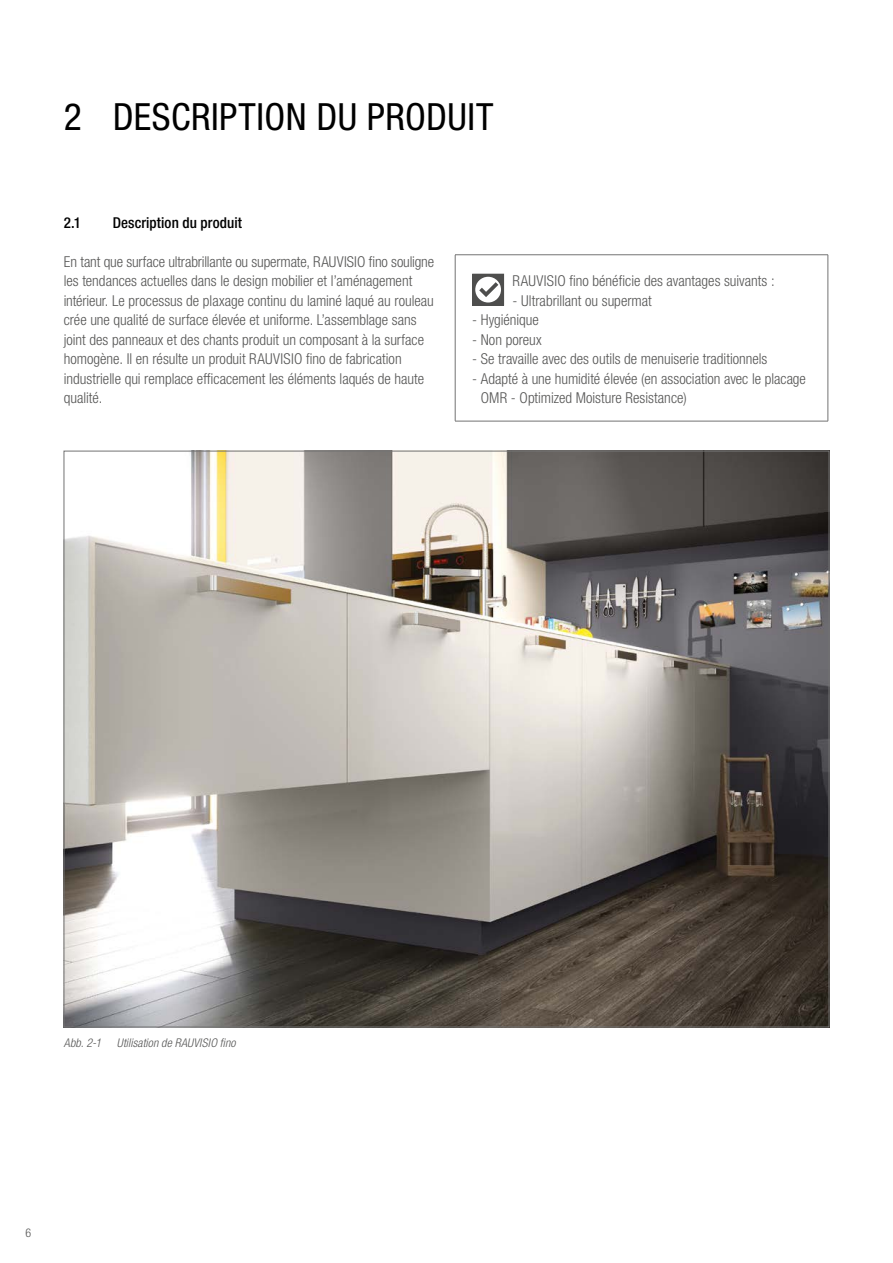
<style>
.page{position:relative;width:893px;height:1263px;background:#fff}
.page>*{position:absolute;margin:0;border:0;box-sizing:border-box;transform-origin:0 0}
.Bodytext{font:condensed 37.5px "Helvetica Neue LTW1 G";letter-spacing:.015em;color:#000}
.Bodytext-2{font:300 condensed 15px/19.5px "Helvetica Neue LTW1 G";color:#565655}
.Bodytext_enumeration{font:300 condensed 15px "Helvetica Neue LTW1 G";color:#565655}
.Bodytext-3{font:500 condensed 15px "Helvetica Neue LTW1 G";letter-spacing:.005em;color:#000}
.t1{font:italic 300 condensed 12px "Helvetica Neue LTW1 G";letter-spacing:.01em;color:#565655}
.t2{font:300 condensed 12px "Helvetica Neue LTW1 G";color:#565655}
</style>
<div class="page">
<hr style="left:455px;top:254px;width:373px;height:1px;background:#737373">
<hr style="left:455px;top:255px;width:1px;height:166px;background:#737373">
<hr style="left:828px;top:255px;width:1px;height:166px;background:#737373">
<hr style="left:455px;top:421px;width:373px;height:1px;background:#737373">
<svg style="left:472px;top:274px;width:32px;height:32px"></svg>
<img style="left:66px;top:453px;width:761px;height:572px">
<p class="Bodytext" style="left:64px;top:95px;width:431px">2 DESCRIPTION DU PRODUIT</p>
<p class="Bodytext-3" style="left:64px;top:213px;width:19px">2.1</p>
<p class="Bodytext-3" style="left:113px;top:213px;width:131px">Description du produit</p>
<p class="Bodytext-2" style="left:64px;top:252px;width:372px">En tant que surface ultrabrillante ou supermate, RAUVISIO fino souligne les tendances actuelles dans le design mobilier et l’aménagement intérieur. Le processus de plaxage continu du laminé laqué au rouleau crée une qualité de surface élevée et uniforme. L’assemblage sans joint des panneaux et des chants produit un composant à la surface homogène. Il en résulte un produit RAUVISIO fino de fabrication industrielle qui remplace efficacement les éléments laqués de haute qualité.</p>
<p class="Bodytext-2" style="left:513px;top:271px;width:264px">RAUVISIO fino bénéficie des avantages suivants :</p>
<p class="Bodytext_enumeration" style="left:513px;top:291px;width:141px">- Ultrabrillant ou supermat</p>
<p class="Bodytext-2" style="left:472px;top:310px;width:68px">- Hygiénique</p>
<p class="Bodytext-2" style="left:472px;top:330px;width:71px">- Non poreux</p>
<p class="Bodytext-2" style="left:472px;top:349px;width:297px">- Se travaille avec des outils de menuiserie traditionnels</p>
<p class="Bodytext-2" style="left:481px;top:369px;width:327px;text-indent:-9px">- Adapté à une humidité élevée (en association avec le placage<br>OMR - Optimized Moisture Resistance)</p>
<p class="t1" style="left:64px;top:1035px;width:39px">Abb. 2-1</p>
<p class="t1" style="left:117px;top:1035px;width:120px">Utilisation de RAUVISIO fino</p>
<p class="t2" style="left:26px;top:1226px;width:7px">6</p>
</div>
